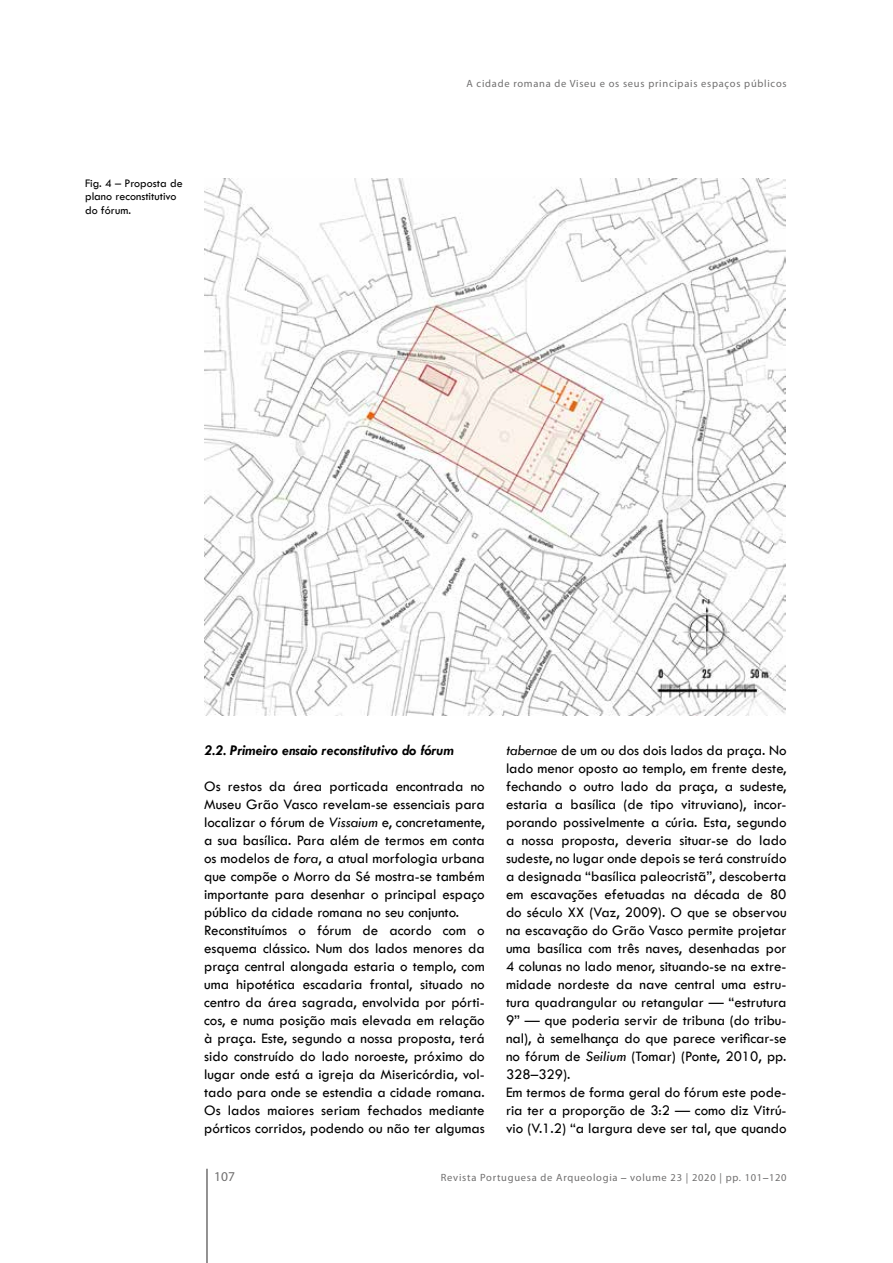
<style>
.page{position:relative;width:893px;height:1263px;background:#fff}
.page>*{position:absolute;margin:0;border:0;box-sizing:border-box;transform-origin:0 0}
.t1{font:15px/18px "Tw Cen";color:#000}
.t2{font:italic 700 15px "Tw Cen";color:#000}
.t3{font:13.5px "Myriad Pro";color:#706f6f}
.t4{font:12px/13.5px "Tw Cen";color:#000}
.t5{font:10.5px "Myriad Pro";letter-spacing:.07em;color:#706f6f}
.s1{font-style:italic}
.s2{font-family:"Tw Cen"}
</style>
<div class="page">
<hr style="left:206px;top:1169px;width:2px;height:94px;background:#706f6f">
<img style="left:204px;top:179px;width:581px;height:536px">
<p class="t4" style="left:85px;top:176px;width:99px">Fig. 4 – Proposta de plano reconstitutivo do fórum.</p>
<p class="t5" style="left:466px;top:77px;width:322px">A cidade romana de Viseu e os seus principais espaços públicos</p>
<p class="t2" style="left:204px;top:741px;width:251px">2.2. Primeiro ensaio reconstitutivo do fórum</p>
<p class="t1" style="left:204px;top:777px;width:282px">Os restos da área porticada encontrada no Museu Grão Vasco revelam-se essenciais para localizar o fórum de <span class="s1">Vissaium</span> e, concretamente, a sua basílica. Para além de termos em conta os modelos de <span class="s1">fora</span>, a atual morfologia urbana que compõe o Morro da Sé mostra-se também importante para desenhar o principal espaço público da cidade romana no seu conjunto.<br>Reconstituímos o fórum de acordo com o esquema clássico. Num dos lados menores da praça central alongada estaria o templo, com uma hipotética escadaria frontal, situado no centro da área sagrada, envolvida por pórti&shy;cos, e numa posição mais elevada em relação à praça. Este, segundo a nossa proposta, terá sido construído do lado noroeste, próximo do lugar onde está a igreja da Misericórdia, vol&shy;tado para onde se estendia a cidade romana.<br>Os lados maiores seriam fechados mediante pórticos corridos, podendo ou não ter algumas</p>
<p class="t1" style="left:506px;top:741px;width:282px"><span class="s1">tabernae</span> de um ou dos dois lados da praça. No lado menor oposto ao templo, em frente deste, fechando o outro lado da praça, a sudeste, estaria a basílica (de tipo vitruviano), incor&shy;porando possivelmente a cúria. Esta, segundo a nossa proposta, deveria situar-se do lado sudeste, no lugar onde depois se terá construído a designada “basílica paleocristã”, descoberta em escavações efetuadas na década de 80 do século XX (Vaz, 2009). O que se observou na escavação do Grão Vasco permite projetar uma basílica com três naves, desenhadas por 4 colunas no lado menor, situando-se na extre&shy;midade nordeste da nave central uma estru&shy;tura quadrangular ou retangular — “estrutura 9” — que poderia servir de tribuna (do tribu&shy;nal), à semelhança do que parece verificar-se no fórum de <span class="s1">Seilium</span> (Tomar) (Ponte, 2010, pp.<br>328–329).<br>Em termos de forma geral do fórum este pode&shy;ria ter a proporção de 3:2 — como diz Vitrú&shy;vio (V.1.2) “a largura deve ser tal, que quando</p>
<p class="t3" style="left:214px;top:1168px;width:22px">107</p>
<p class="t5" style="left:441px;top:1171px;width:347px">Revista Portuguesa de Arqueologia <span class="s2">–</span> volume 23 | 2020 | pp. 101<span class="s2">–</span>120</p>
</div>
